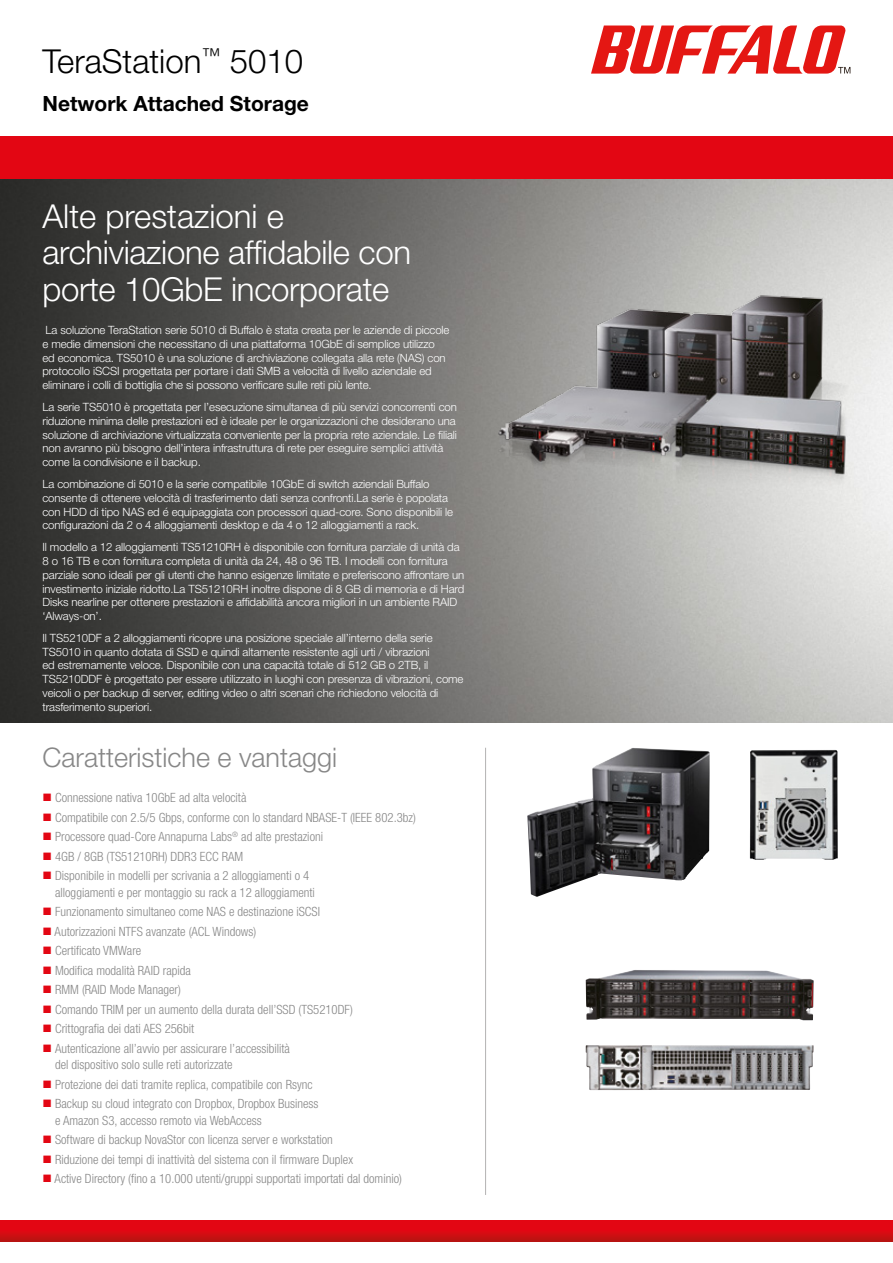
<style>
.page{position:relative;width:893px;height:1263px;background:#fff}
.page>*{position:absolute;margin:0;border:0;box-sizing:border-box;transform-origin:0 0}
.t1{font:300 33px/36.6px "Helvetica Neue LT Pro";letter-spacing:-.01em;color:#fff}
.t2{font:300 33px "Helvetica Neue LT Pro";color:#000}
.t3{font:300 27px "Helvetica Neue LT Pro";color:#878787}
.t4{font:700 21px "Helvetica Neue LT Pro";color:#000}
.t5{font:300 condensed 12.75px/16.5px "Helvetica Neue LT Pro";color:#878787}
.t6{font:300 11.4px/13.6px "Helvetica Neue LT Pro";letter-spacing:-.01em;color:#fff}
.s1{color:#e30613}
</style>
<div class="page">
<img style="left:0;top:179px;width:893px;height:543px">
<svg style="left:591px;top:26px;width:259px;height:48px"></svg>
<div style="left:0;top:1220px;width:893px;height:22px;background:linear-gradient(to bottom,#f10114,#bf1212)"></div>
<div style="left:0;top:136px;width:893px;height:43px;background:#e30613"></div>
<hr style="left:485px;top:748px;width:1px;height:447px;background:#b3b2b2">
<img style="left:527px;top:748px;width:183px;height:149px">
<img style="left:586px;top:970px;width:228px;height:50px">
<img style="left:586px;top:1045px;width:228px;height:45px">
<img style="left:750px;top:750px;width:88px;height:110px">
<img style="left:496px;top:292px;width:354px;height:196px">
<h1 class="t2" style="left:43px;top:41px;width:262px">TeraStation<sup>™</sup> 5010</h1>
<h3 class="t4" style="left:43px;top:90px;width:268px">Network Attached Storage</h3>
<h1 class="t1" style="left:43px;top:197px;width:370px">Alte prestazioni e archiviazione affidabile con porte 10GbE incorporate</h1>
<p class="t6" style="left:43px;top:323px;width:408px">La soluzione TeraStation serie 5010 di Buffalo è stata creata per le aziende di piccole e medie dimensioni che necessitano di una piattaforma 10GbE di semplice utilizzo ed economica. TS5010 è una soluzione di archiviazione collegata alla rete (NAS) con protocollo iSCSI progettata per portare i dati SMB a velocità di livello aziendale ed eliminare i colli di bottiglia che si possono verificare sulle reti più lente.</p>
<p class="t6" style="left:43px;top:400px;width:416px">La serie TS5010 è progettata per l’esecuzione simultanea di più servizi concorrenti con riduzione minima delle prestazioni ed è ideale per le organizzazioni che desiderano una soluzione di archiviazione virtualizzata conveniente per la propria rete aziendale. Le filiali non avranno più bisogno dell’intera infrastruttura di rete per eseguire semplici attività come la condivisione e il backup.</p>
<p class="t6" style="left:43px;top:477px;width:412px">La combinazione di 5010 e la serie compatibile 10GbE di switch aziendali Buffalo consente di ottenere velocità di trasferimento dati senza confronti.La serie è popolata con HDD di tipo NAS ed é equipaggiata con processori quad-core. Sono disponibili le configurazioni da 2 o 4 alloggiamenti desktop e da 4 o 12 alloggiamenti a rack.</p>
<p class="t6" style="left:43px;top:540px;width:423px">Il modello a 12 alloggiamenti TS51210RH è disponibile con fornitura parziale di unità da 8 o 16 TB e con fornitura completa di unità da 24, 48 o 96 TB. I modelli con fornitura parziale sono ideali per gli utenti che hanno esigenze limitate e preferiscono affrontare un investimento iniziale ridotto.La TS51210RH inoltre dispone di 8 GB di memoria e di Hard Disks nearline per ottenere prestazioni e affidabilità ancora migliori in un ambiente RAID ‘Always-on’.</p>
<p class="t6" style="left:43px;top:631px;width:423px">Il TS5210DF a 2 alloggiamenti ricopre una posizione speciale all’interno della serie TS5010 in quanto dotata di SSD e quindi altamente resistente agli urti / vibrazioni<br>ed estremamente veloce. Disponibile con una capacità totale di 512 GB o 2TB, il TS5210DDF è progettato per essere utilizzato in luoghi con presenza di vibrazioni, come veicoli o per backup di server, editing video o altri scenari che richiedono velocità di trasferimento superiori.</p>
<h2 class="t3" style="left:43px;top:741px;width:296px">Caratteristiche e vantaggi</h2>
<p class="t5" style="left:43px;top:789px;width:205px"><span class="s1">■</span> Connessione nativa 10GbE ad alta velocità</p>
<p class="t5" style="left:43px;top:809px;width:375px"><span class="s1">■</span> Compatibile con 2.5/5 Gbps, conforme con lo standard NBASE-T (IEEE 802.3bz)</p>
<p class="t5" style="left:43px;top:828px;width:282px"><span class="s1">■</span> Processore quad-Core Annapurna Labs<sup>®</sup> ad alte prestazioni</p>
<p class="t5" style="left:43px;top:848px;width:202px"><span class="s1">■</span> 4GB / 8GB (TS51210RH) DDR3 ECC RAM</p>
<p class="t5" style="left:55px;top:867px;width:261px;text-indent:-13px"><span class="s1">■</span> Disponibile in modelli per scrivania a 2 alloggiamenti o 4 alloggiamenti e per montaggio su rack a 12 alloggiamenti</p>
<p class="t5" style="left:43px;top:903px;width:279px"><span class="s1">■</span> Funzionamento simultaneo come NAS e destinazione iSCSI</p>
<p class="t5" style="left:43px;top:923px;width:215px"><span class="s1">■</span> Autorizzazioni NTFS avanzate (ACL Windows)</p>
<p class="t5" style="left:43px;top:942px;width:100px"><span class="s1">■</span> Certificato VMWare</p>
<p class="t5" style="left:43px;top:962px;width:150px"><span class="s1">■</span> Modifica modalità RAID rapida</p>
<p class="t5" style="left:43px;top:981px;width:140px"><span class="s1">■</span> RMM (RAID Mode Manager)</p>
<p class="t5" style="left:43px;top:1001px;width:312px"><span class="s1">■</span> Comando TRIM per un aumento della durata dell’SSD (TS5210DF)</p>
<p class="t5" style="left:43px;top:1020px;width:153px"><span class="s1">■</span> Crittografia dei dati AES 256bit</p>
<p class="t5" style="left:55px;top:1040px;width:236px;text-indent:-13px"><span class="s1">■</span> Autenticazione all’avvio per assicurare l’accessibilità del dispositivo solo sulle reti autorizzate</p>
<p class="t5" style="left:43px;top:1076px;width:272px"><span class="s1">■</span> Protezione dei dati tramite replica, compatibile con Rsync</p>
<p class="t5" style="left:55px;top:1095px;width:265px;text-indent:-13px"><span class="s1">■</span> Backup su cloud integrato con Dropbox, Dropbox Business e Amazon S3, accesso remoto via WebAccess</p>
<p class="t5" style="left:43px;top:1131px;width:292px"><span class="s1">■</span> Software di backup NovaStor con licenza server e workstation</p>
<p class="t5" style="left:43px;top:1151px;width:312px"><span class="s1">■</span> Riduzione dei tempi di inattività del sistema con il firmware Duplex</p>
<p class="t5" style="left:43px;top:1170px;width:361px"><span class="s1">■</span> Active Directory (fino a 10.000 utenti/gruppi supportati importati dal dominio)</p>
</div>
